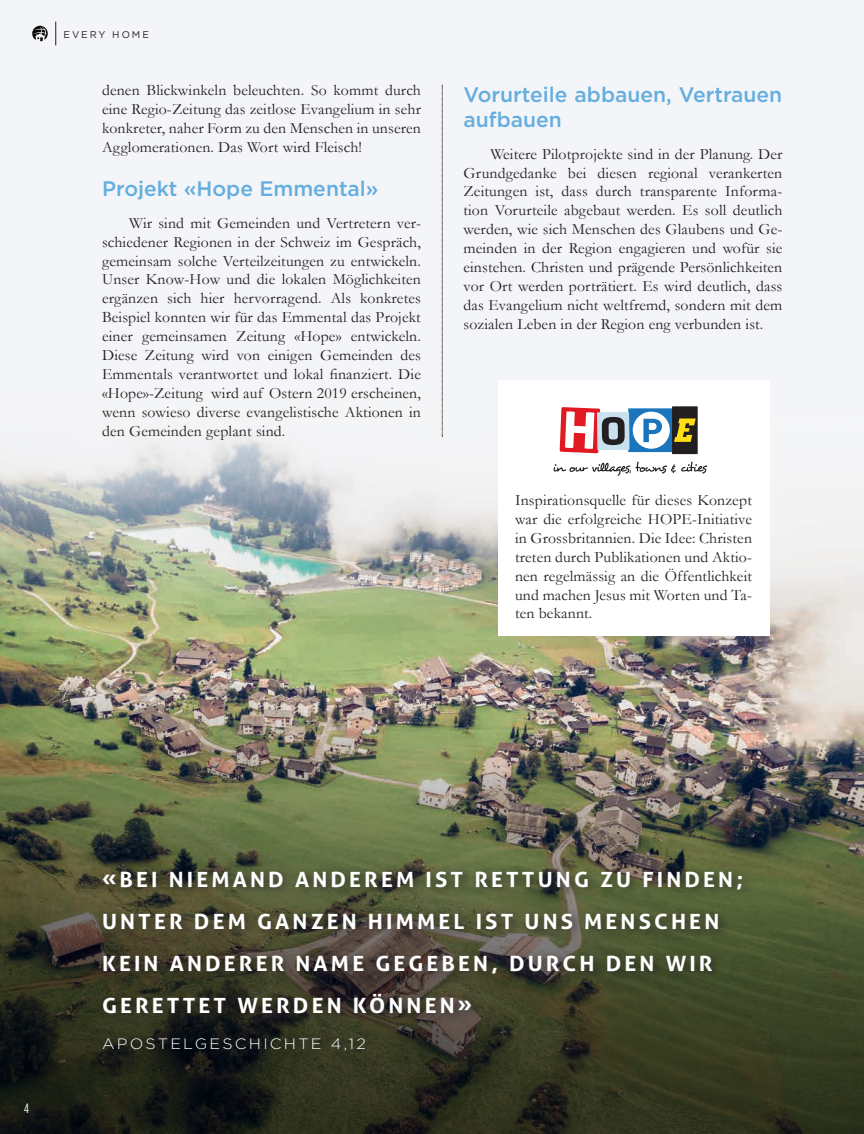
<style>
.page{position:relative;width:864px;height:1134px;background:#f4f5f8}
.page>*{position:absolute;margin:0;border:0;box-sizing:border-box;transform-origin:0 0}
.t1{font:700 21px/42px "Aller";letter-spacing:.14em;color:#fff;scale:1.06 1}
.t2{font:500 21px/25.2px "Gotham";color:#64aedf}
.t3{font:15.75px/18.9px "Garamond";letter-spacing:.01em;color:#231f20;text-align:justify}
.t4{font:300 15px "Gotham";letter-spacing:.14em;color:#fff;scale:1.06 1}
.t5{font:13.5px "Gotham Condensed";color:#fff}
.t6{font:9.75px "Gotham";letter-spacing:.2em;color:#231f20}
</style>
<div class="page">
<img style="left:0;top:393px;width:864px;height:269px">
<img style="left:0;top:662px;width:864px;height:472px">
<svg style="left:32px;top:26px;width:16px;height:15px"></svg>
<svg style="left:55px;top:22px;width:1px;height:23px"></svg>
<div style="left:498px;top:380px;width:271px;height:256px;background:#fff"></div>
<div style="left:97px;top:865px;width:657px;height:197px;background:#231f20;opacity:.75"></div>
<svg style="left:554px;top:406px;width:153px;height:70px"></svg>
<svg style="left:442px;top:85px;width:1px;height:352px"></svg>
<p class="t6" style="left:64px;top:28px;width:87px">EVERY HOME</p>
<p class="t3" style="left:102px;top:81px;width:320px">denen Blickwinkeln beleuchten. So kommt durch eine Regio-Zeitung das zeitlose Evangelium in sehr konkreter, naher Form zu den Menschen in unseren Agglomerationen. Das Wort wird Fleisch!</p>
<h1 class="t2" style="left:102px;top:176px;width:278px">Projekt «Hope Emmental»</h1>
<p class="t3" style="left:102px;top:213px;width:320px;text-indent:27px">Wir sind mit Gemeinden und Vertretern ver&shy;schiedener Regionen in der Schweiz im Gespräch, gemeinsam solche Verteilzeitungen zu entwickeln.<br>Unser Know-How und die lokalen Möglichkeiten ergänzen sich hier hervorragend. Als konkretes Beispiel konnten wir für das Emmental das Projekt einer gemeinsamen Zeitung «Hope» entwickeln.<br>Diese Zeitung wird von einigen Gemeinden des Emmentals verantwortet und lokal finanziert. Die «Hope»-Zeitung wird auf Ostern 2019 erscheinen, wenn sowieso diverse evangelistische Aktionen in den Gemeinden geplant sind.</p>
<h1 class="t2" style="left:463px;top:82px;width:320px">Vorurteile abbauen, Vertrauen aufbauen</h1>
<p class="t3" style="left:463px;top:144px;width:320px;text-indent:27px">Weitere Pilotprojekte sind in der Planung. Der Grundgedanke bei diesen regional verankerten Zeitungen ist, dass durch transparente Informa&shy;tion Vorurteile abgebaut werden. Es soll deutlich werden, wie sich Menschen des Glaubens und Ge&shy;meinden in der Region engagieren und wofür sie einstehen. Christen und prägende Persönlichkeiten vor Ort werden porträtiert. Es wird deutlich, dass das Evangelium nicht weltfremd, sondern mit dem sozialen Leben in der Region eng verbunden ist.</p>
<p class="t3" style="left:515px;top:490px;width:239px">Inspirationsquelle für dieses Konzept war die erfolgreiche HOPE-Initiative in Grossbritannien. Die Idee: Christen treten durch Publikationen und Aktio&shy;nen regelmässig an die Öffentlichkeit und machen Jesus mit Worten und Ta&shy;ten bekannt.</p>
<p class="t5" style="left:24px;top:1101px;width:6px">4</p>
<h1 class="t1" style="left:102px;top:858px;width:606px">«BEI NIEMAND ANDEREM IST RETTUNG ZU FINDEN; UNTER DEM GANZEN HIMMEL IST UNS MENSCHEN KEIN ANDERER NAME GEGEBEN, DURCH DEN WIR GERETTET WERDEN KÖNNEN»</h1>
<p class="t4" style="left:102px;top:1034px;width:250px">APOSTELGESCHICHTE 4,12</p>
</div>
